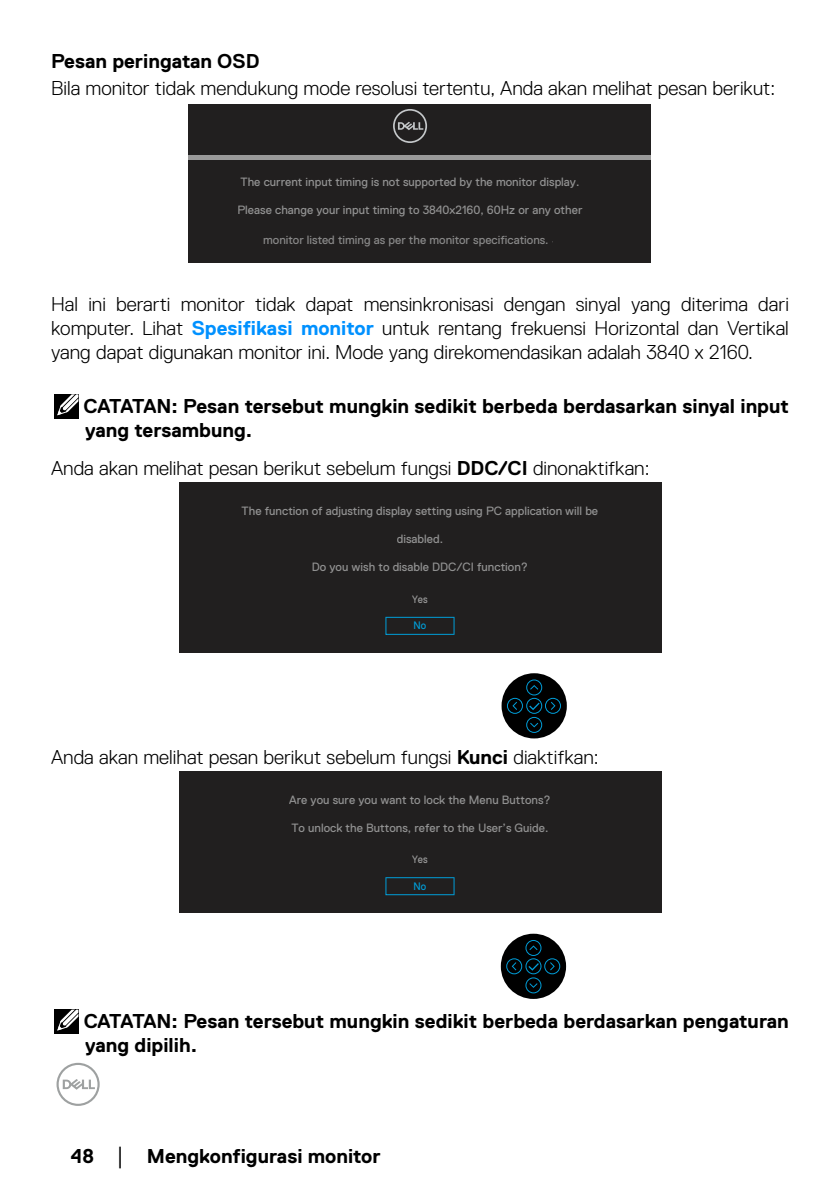
<style>
.page{position:relative;width:840px;height:1191px;background:#fff}
.page>*{position:absolute;margin:0;border:0;box-sizing:border-box;transform-origin:0 0}
.t1{font:300 20px/24px "Dell Replica";color:#000;text-align:justify}
.t2{font:700 20px/24px "Dell Replica";color:#000}
.t3{font:12px "Dell Replica";color:#919191}
.t4{font:12px "Dell Replica";color:#878787}
.t5{font:10.8px "Dell Replica";color:#999;scale:.92 1}
.t6{font:10.8px "Dell Replica";color:#009ed9;scale:.92 1}
.s1{font-weight:700;color:#0091ff}
.s2{font-weight:700}
.s3{font-family:"Times New Roman";font-weight:400;font-size:18px}
</style>
<div class="page">
<svg style="left:56px;top:1062px;width:44px;height:44px"></svg>
<div style="left:189px;top:105px;width:462px;height:158px;background:#211f1f"></div>
<hr style="left:189px;top:156px;width:462px;height:4px;background:#999">
<svg style="left:393px;top:109px;width:34px;height:34px"></svg>
<div style="left:54px;top:394px;width:24px;height:25px;background:#000"></div>
<svg style="left:57px;top:394px;width:21px;height:22px"></svg>
<div style="left:179px;top:483px;width:481px;height:170px;background:#211f1f"></div>
<svg style="left:385px;top:617px;width:69px;height:18px"></svg>
<div style="left:501px;top:673px;width:65px;height:65px;background:#000;border-radius:50%"></div>
<svg style="left:506px;top:679px;width:54px;height:54px"></svg>
<div style="left:179px;top:771px;width:481px;height:142px;background:#211f1f"></div>
<svg style="left:385px;top:877px;width:69px;height:18px"></svg>
<svg style="left:500px;top:933px;width:65px;height:66px"></svg>
<svg style="left:506px;top:940px;width:54px;height:53px;background:#0a1a20"></svg>
<div style="left:54px;top:1009px;width:24px;height:25px;background:#000"></div>
<svg style="left:57px;top:1009px;width:21px;height:22px"></svg>
<p class="t2" style="left:51px;top:49px;width:210px">Pesan peringatan OSD</p>
<p class="t1" style="left:51px;top:76px;width:725px">Bila monitor tidak mendukung mode resolusi tertentu, Anda akan melihat pesan berikut:</p>
<p class="t3" style="left:240px;top:176px;width:340px">The current input timing is not supported by the monitor display.</p>
<p class="t3" style="left:237px;top:204px;width:346px">Please change your input timing to 3840x2160, 60Hz or any other</p>
<p class="t4" style="left:263px;top:233px;width:287px">monitor listed timing as per the monitor specifications.</p>
<p class="t1" style="left:51px;top:292px;width:739px">Hal ini berarti monitor tidak dapat mensinkronisasi dengan sinyal yang diterima dari komputer. Lihat <span class="s1">Spesifikasi monitor</span> untuk rentang frekuensi Horizontal dan Vertikal yang dapat digunakan monitor ini. Mode yang direkomendasikan adalah 3840 x 2160.</p>
<p class="t2" style="left:84px;top:394px;width:706px">CATATAN: Pesan tersebut mungkin sedikit berbeda berdasarkan sinyal input yang tersambung.</p>
<p class="t1" style="left:51px;top:456px;width:599px">Anda akan melihat pesan berikut sebelum fungsi <span class="s2">DDC/CI</span> dinonaktifkan:</p>
<p class="t3" style="left:241px;top:504px;width:358px">The function of adjusting display setting using PC application will be</p>
<p class="t3" style="left:396px;top:532px;width:48px">disabled.</p>
<p class="t3" style="left:312px;top:560px;width:217px">Do you wish to disable DDC/CI function?</p>
<p class="t5" style="left:412px;top:593px;width:18px">Yes</p>
<p class="t6" style="left:413px;top:619px;width:15px">No</p>
<p class="t1" style="left:51px;top:745px;width:548px">Anda akan melihat pesan berikut sebelum fungsi <span class="s2">Kunci</span> diaktifkan:</p>
<p class="t3" style="left:289px;top:793px;width:263px">Are you sure you want to lock the Menu Buttons?</p>
<p class="t3" style="left:291px;top:821px;width:258px">To unlock the Buttons, refer to the User’s Guide.</p>
<p class="t5" style="left:412px;top:853px;width:18px">Yes</p>
<p class="t6" style="left:413px;top:880px;width:15px">No</p>
<p class="t2" style="left:84px;top:1009px;width:706px">CATATAN: Pesan tersebut mungkin sedikit berbeda berdasarkan pengaturan yang dipilih.</p>
<p class="t2" style="left:71px;top:1144px;width:311px">48 <span class="s3">│</span> Mengkonfigurasi monitor</p>
</div>
